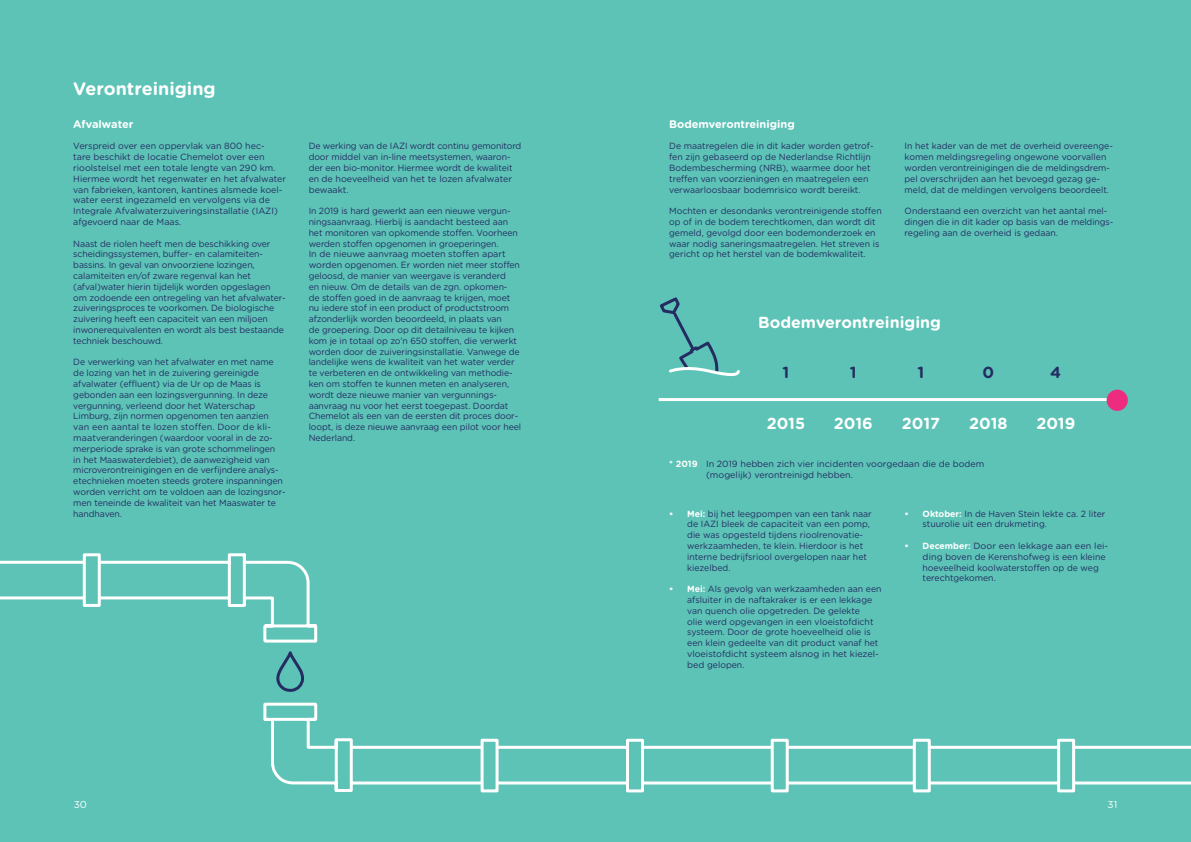
<style>
.page{position:relative;width:1191px;height:842px;background:#fff}
.page>*{position:absolute;margin:0;border:0;box-sizing:border-box;transform-origin:0 0}
.t1{font:700 18px "Gotham Rounded";color:#fff}
.t2{font:700 16px "Gotham Rounded";color:#fff}
.t3{font:700 16px "Gotham Rounded";color:#242c62}
.t4{font:700 11px "Gotham Rounded";color:#fff}
.t5{font:10px "Gotham Rounded";color:#fff}
.t6{font:9px/10.8px "Gotham Rounded";letter-spacing:-.01em;color:#242c62}
.s1{font-weight:700;color:#fff}
</style>
<div class="page">
<div style="left:0;top:0;width:595px;height:842px;background:#5cc3b6"></div>
<div style="left:595px;top:0;width:596px;height:842px;background:#5cc3b6"></div>
<hr style="left:658px;top:398px;width:448px;height:3px;background:#fff">
<div style="left:1106px;top:390px;width:21px;height:21px;background:#ed2c7f;border-radius:50%"></div>
<svg style="left:660px;top:297px;width:80px;height:80px"></svg>
<svg style="left:0;top:553px;width:1191px;height:240px"></svg>
<div style="left:83px;top:553px;width:18px;height:54px;background:#5cc3b6;border:3px solid #fff"></div>
<div style="left:480px;top:739px;width:18px;height:53px;background:#5cc3b6;border:3px solid #fff"></div>
<div style="left:626px;top:739px;width:18px;height:53px;background:#5cc3b6;border:3px solid #fff"></div>
<div style="left:770px;top:739px;width:18px;height:53px;background:#5cc3b6;border:3px solid #fff"></div>
<div style="left:912px;top:739px;width:18px;height:53px;background:#5cc3b6;border:3px solid #fff"></div>
<div style="left:1057px;top:739px;width:18px;height:53px;background:#5cc3b6;border:3px solid #fff"></div>
<h1 class="t1" style="left:73px;top:76px;width:144px">Verontreiniging</h1>
<p class="t4" style="left:73px;top:116px;width:62px">Afvalwater</p>
<p class="t6" style="left:73px;top:140px;width:214px">Verspreid over een oppervlak van 800 hec-<br>tare beschikt de locatie Chemelot over een rioolstelsel met een totale lengte van 290 km.<br>Hiermee wordt het regenwater en het afvalwater van fabrieken, kantoren, kantines alsmede koel&shy;water eerst ingezameld en vervolgens via de Integrale Afvalwaterzuiveringsinstallatie (IAZI) afgevoerd naar de Maas.</p>
<p class="t6" style="left:73px;top:238px;width:214px">Naast de riolen heeft men de beschikking over scheidingssystemen, buffer- en calamiteiten&shy;bassins. In geval van onvoorziene lozingen, calamiteiten en/of zware regenval kan het (afval)water hierin tijdelijk worden opgeslagen om zodoende een ontregeling van het afvalwater&shy;zuiveringsproces te voorkomen. De biologische zuivering heeft een capaciteit van een miljoen inwonerequivalenten en wordt als best bestaande techniek beschouwd.</p>
<p class="t6" style="left:73px;top:356px;width:214px">De verwerking van het afvalwater en met name de lozing van het in de zuivering gereinigde afvalwater (effluent) via de Ur op de Maas is gebonden aan een lozingsvergunning. In deze vergunning, verleend door het Waterschap Limburg, zijn normen opgenomen ten aanzien van een aantal te lozen stoffen. Door de kli&shy;maatveranderingen (waardoor vooral in de zo&shy;merperiode sprake is van grote schommelingen<br>in het Maaswaterdebiet), de aanwezigheid van microverontreinigingen en de verfijndere analys&shy;etechnieken moeten steeds grotere inspanningen worden verricht om te voldoen aan de lozingsnor&shy;men teneinde de kwaliteit van het Maaswater te handhaven.</p>
<p class="t6" style="left:309px;top:140px;width:214px">De werking van de IAZI wordt continu gemonitord door middel van in-line meetsystemen, waaron&shy;der een bio-monitor. Hiermee wordt de kwaliteit en de hoeveelheid van het te lozen afvalwater bewaakt.</p>
<p class="t6" style="left:309px;top:205px;width:214px">In 2019 is hard gewerkt aan een nieuwe vergun&shy;ningsaanvraag. Hierbij is aandacht besteed aan het monitoren van opkomende stoffen. Voorheen werden stoffen opgenomen in groeperingen.<br>In de nieuwe aanvraag moeten stoffen apart worden opgenomen. Er worden niet meer stoffen geloosd, de manier van weergave is veranderd<br>en nieuw. Om de details van de zgn. opkomen-<br>de stoffen goed in de aanvraag te krijgen, moet nu iedere stof in een product of productstroom afzonderlijk worden beoordeeld, in plaats van<br>de groepering. Door op dit detailniveau te kijken kom je in totaal op zo’n 650 stoffen, die verwerkt worden door de zuiveringsinstallatie. Vanwege de landelijke wens de kwaliteit van het water verder te verbeteren en de ontwikkeling van methodie&shy;ken om stoffen te kunnen meten en analyseren, wordt deze nieuwe manier van vergunnings&shy;aanvraag nu voor het eerst toegepast. Doordat Chemelot als een van de eersten dit proces door&shy;loopt, is deze nieuwe aanvraag een pilot voor heel Nederland.</p>
<p class="t4" style="left:669px;top:116px;width:127px">Bodemverontreiniging</p>
<p class="t6" style="left:669px;top:140px;width:206px">De maatregelen die in dit kader worden getrof&shy;fen zijn gebaseerd op de Nederlandse Richtlijn Bodembescherming (NRB), waarmee door het treffen van voorzieningen en maatregelen een verwaarloosbaar bodemrisico wordt bereikt.</p>
<p class="t6" style="left:669px;top:205px;width:214px">Mochten er desondanks verontreinigende stoffen op of in de bodem terechtkomen, dan wordt dit gemeld, gevolgd door een bodemonderzoek en waar nodig saneringsmaatregelen. Het streven is gericht op het herstel van de bodemkwaliteit.</p>
<p class="t6" style="left:904px;top:140px;width:210px">In het kader van de met de overheid overeenge&shy;komen meldingsregeling ongewone voorvallen worden verontreinigingen die de meldingsdrem&shy;pel overschrijden aan het bevoegd gezag ge&shy;meld, dat de meldingen vervolgens beoordeelt.</p>
<p class="t6" style="left:904px;top:205px;width:210px">Onderstaand een overzicht van het aantal mel&shy;dingen die in dit kader op basis van de meldings&shy;regeling aan de overheid is gedaan.</p>
<h2 class="t2" style="left:758px;top:311px;width:184px">Bodemverontreiniging</h2>
<h2 class="t3" style="left:782px;top:360px;width:8px">1</h2>
<h2 class="t3" style="left:850px;top:360px;width:8px">1</h2>
<h2 class="t3" style="left:917px;top:360px;width:8px">1</h2>
<h2 class="t3" style="left:982px;top:360px;width:13px">0</h2>
<h2 class="t3" style="left:1050px;top:360px;width:13px">4</h2>
<h2 class="t2" style="left:766px;top:411px;width:40px">2015</h2>
<h2 class="t2" style="left:834px;top:411px;width:40px">2016</h2>
<h2 class="t2" style="left:901px;top:411px;width:40px">2017</h2>
<h2 class="t2" style="left:969px;top:411px;width:40px">2018</h2>
<h2 class="t2" style="left:1036px;top:411px;width:40px">2019</h2>
<p class="t6" style="left:706px;top:458px;width:280px;text-indent:-37px"><span class="s1">* 2019</span> In 2019 hebben zich vier incidenten voorgedaan die de bodem (mogelijk) verontreinigd hebben.</p>
<p class="t6" style="left:687px;top:508px;width:186px;text-indent:-18px"><span class="s1">• Mei:</span> bij het leegpompen van een tank naar de IAZI bleek de capaciteit van een pomp, die was opgesteld tijdens rioolrenovatie&shy;werkzaamheden, te klein. Hierdoor is het interne bedrijfsriool overgelopen naar het kiezelbed.</p>
<p class="t6" style="left:687px;top:583px;width:196px;text-indent:-18px"><span class="s1">• Mei:</span> Als gevolg van werkzaamheden aan een afsluiter in de naftakraker is er een lekkage van quench olie opgetreden. De gelekte<br>olie werd opgevangen in een vloeistofdicht systeem. Door de grote hoeveelheid olie is een klein gedeelte van dit product vanaf het vloeistofdicht systeem alsnog in het kiezel&shy;bed gelopen.</p>
<p class="t6" style="left:922px;top:508px;width:184px;text-indent:-18px"><span class="s1">• Oktober:</span> In de Haven Stein lekte ca. 2 liter stuurolie uit een drukmeting.</p>
<p class="t6" style="left:922px;top:540px;width:187px;text-indent:-18px"><span class="s1">• December:</span> Door een lekkage aan een lei&shy;ding boven de Kerenshofweg is een kleine hoeveelheid koolwaterstoffen op de weg terechtgekomen.</p>
<p class="t5" style="left:74px;top:798px;width:15px">30</p>
<p class="t5" style="left:1107px;top:798px;width:11px">31</p>
</div>
